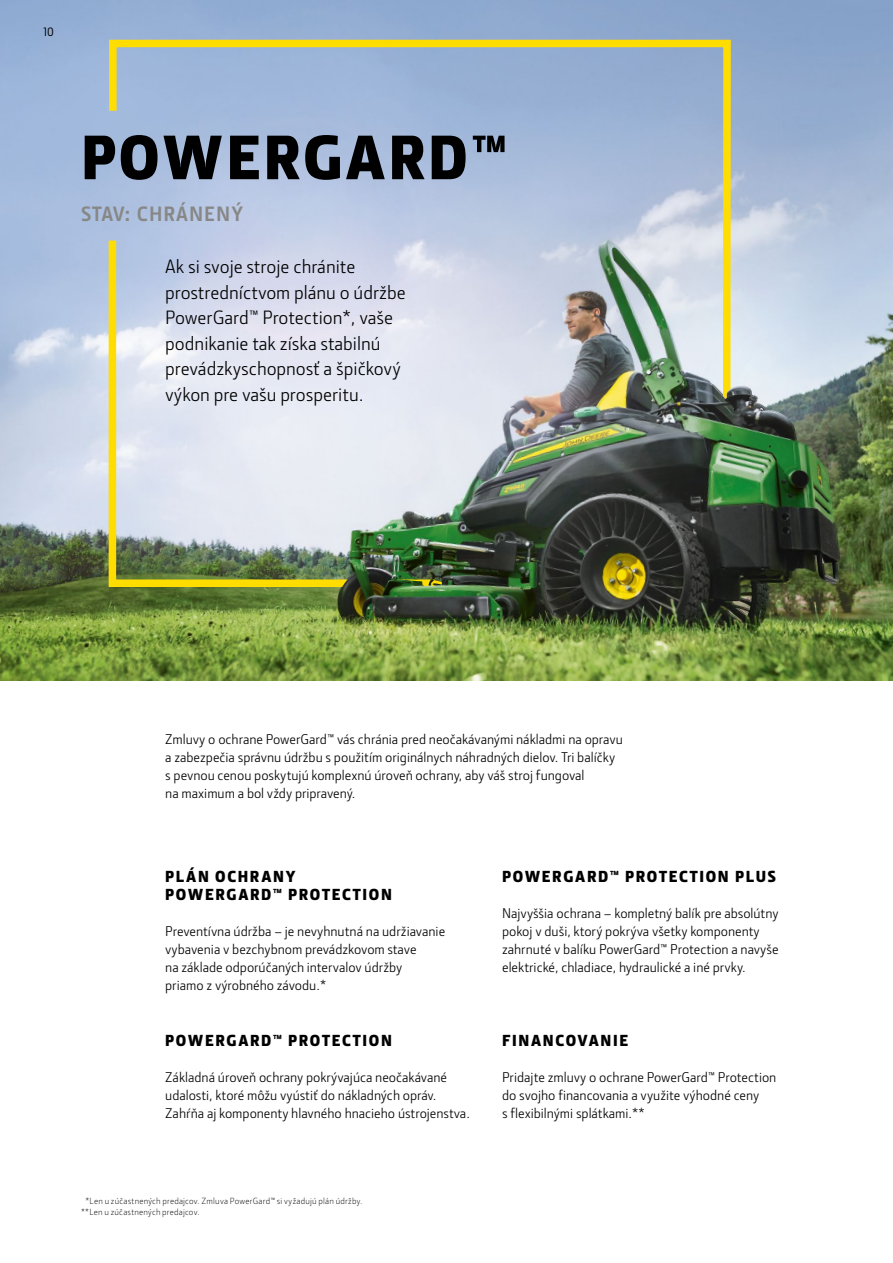
<style>
.page{position:relative;width:893px;height:1263px;background:#fff}
.page>*{position:absolute;margin:0;border:0;box-sizing:border-box;transform-origin:0 0}
._43_pt_Section_Callo{font:900 64.5px "Section";letter-spacing:.05em;color:#000}
._14_pt_JDSPro_Subtit{font:700 21px "JD Sans Pro";letter-spacing:.05em;color:#878786}
._13_pt_JDSPro_Introd{font:19.5px/25.5px "JD Sans Pro";color:#000}
._11_pt_Section_Headl{font:900 16.5px/18px "Section";letter-spacing:.105em;color:#000}
._9_5_pt_JDSPro_Copy{font:14.25px/18px "JD Sans Pro";color:#000}
._8_pt_JDSPro_Pagenu{font:500 12px "JD Sans Pro";color:#000}
._6_pt_JDSPro_Discla{font:300 9px "JD Sans Pro";letter-spacing:.02em;color:#000}
</style>
<div class="page">
<img style="left:0;top:0;width:893px;height:681px">
<svg style="left:105px;top:36px;width:629px;height:555px;background:#bdc8d0"></svg>
<img style="left:328px;top:384px;width:511px;height:270px">
<p class="_8_pt_JDSPro_Pagenu" style="left:44px;top:23px;width:12px">10</p>
<p class="_43_pt_Section_Callo" style="left:81px;top:116px;width:427px">POWERGARD™</p>
<p class="_14_pt_JDSPro_Subtit" style="left:81px;top:200px;width:164px">STAV: CHRÁNENÝ</p>
<p class="_13_pt_JDSPro_Introd" style="left:165px;top:254px;width:242px">Ak si svoje stroje chránite prostredníctvom plánu o údržbe<br>PowerGard™ Protection*, vaše podnikanie tak získa stabilnú prevádzkyschopnosť a špičkový výkon pre vašu prosperitu.</p>
<p class="_9_5_pt_JDSPro_Copy" style="left:165px;top:730px;width:459px">Zmluvy o ochrane PowerGard™ vás chránia pred neočakávanými nákladmi na opravu a zabezpečia správnu údržbu s použitím originálnych náhradných dielov. Tri balíčky s pevnou cenou poskytujú komplexnú úroveň ochrany, aby váš stroj fungoval<br>na maximum a bol vždy pripravený.</p>
<p class="_11_pt_Section_Headl" style="left:165px;top:867px;width:228px">PLÁN OCHRANY<br>POWERGARD™ PROTECTION</p>
<p class="_9_5_pt_JDSPro_Copy" style="left:165px;top:921px;width:282px">Preventívna údržba – je nevyhnutná na udržiavanie vybavenia v bezchybnom prevádzkovom stave<br>na základe odporúčaných intervalov údržby<br>priamo z výrobného závodu.*</p>
<p class="_11_pt_Section_Headl" style="left:165px;top:1031px;width:228px">POWERGARD™ PROTECTION</p>
<p class="_9_5_pt_JDSPro_Copy" style="left:165px;top:1067px;width:306px">Základná úroveň ochrany pokrývajúca neočakávané udalosti, ktoré môžu vyústiť do nákladných opráv.<br>Zahŕňa aj komponenty hlavného hnacieho ústrojenstva.</p>
<p class="_6_pt_JDSPro_Discla" style="left:86px;top:1195px;width:279px">*Len u zúčastnených predajcov. Zmluva PowerGard™ si vyžadujú plán údržby.</p>
<p class="_6_pt_JDSPro_Discla" style="left:81px;top:1206px;width:120px">**Len u zúčastnených predajcov.</p>
<p class="_11_pt_Section_Headl" style="left:502px;top:867px;width:275px">POWERGARD™ PROTECTION PLUS</p>
<p class="_9_5_pt_JDSPro_Copy" style="left:502px;top:903px;width:278px">Najvyššia ochrana – kompletný balík pre absolútny pokoj v duši, ktorý pokrýva všetky komponenty zahrnuté v balíku PowerGard™ Protection a navyše elektrické, chladiace, hydraulické a iné prvky.</p>
<p class="_11_pt_Section_Headl" style="left:502px;top:1031px;width:128px">FINANCOVANIE</p>
<p class="_9_5_pt_JDSPro_Copy" style="left:502px;top:1067px;width:276px">Pridajte zmluvy o ochrane PowerGard™ Protection do svojho financovania a využite výhodné ceny<br>s flexibilnými splátkami.**</p>
</div>
